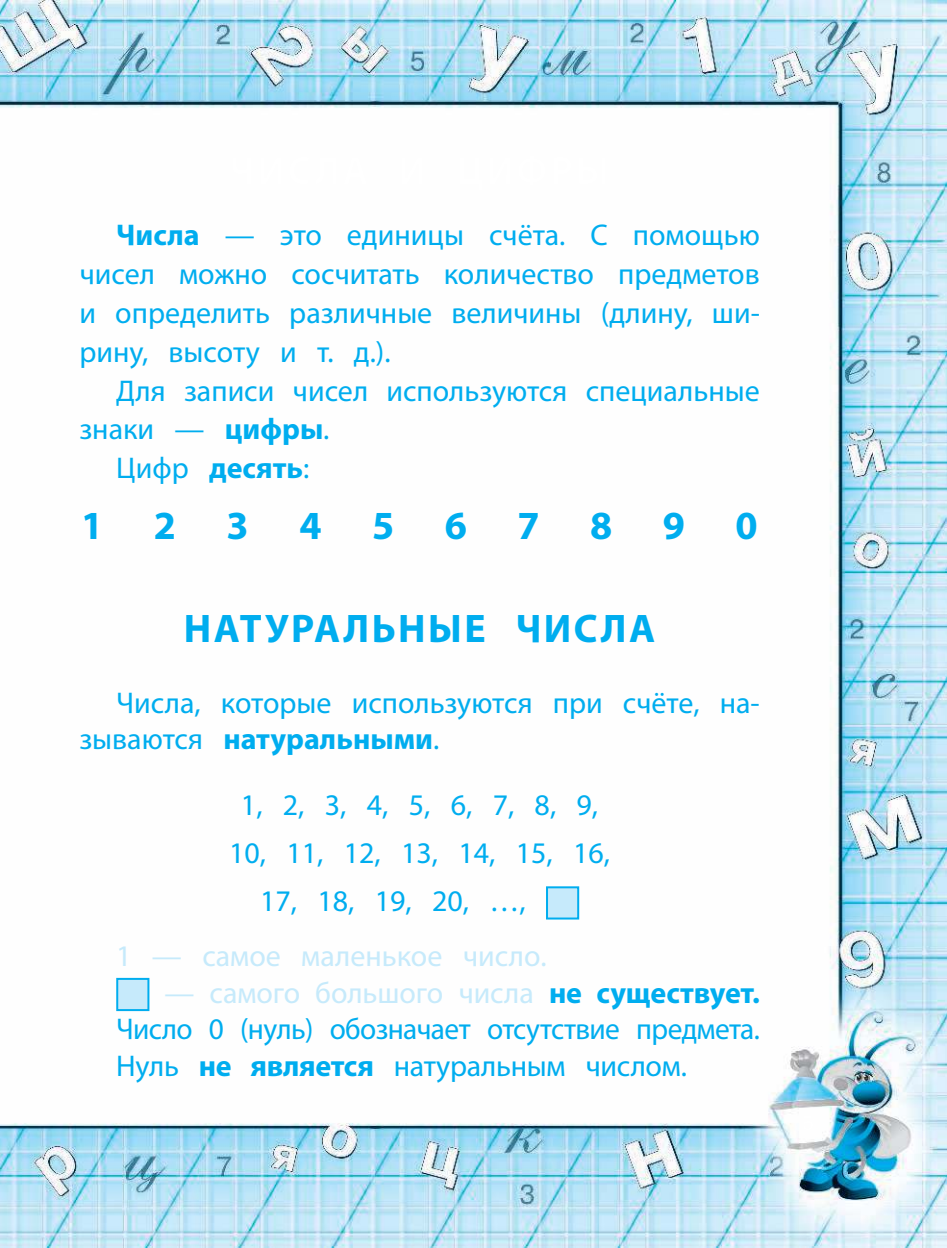
<style>
.page{position:relative;width:947px;height:1248px;background:#fff}
.page>*{position:absolute;margin:0;border:0;box-sizing:border-box;transform-origin:0 0}
.t1{font:700 40px "Myriad Pro";letter-spacing:.06em;color:#00adef}
.t2{font:30px/38.8px "Myriad Pro";color:#00adef;text-align:justify}
.t3{font:30px "Myriad Pro";color:#c6eafb}
.t4{font:700 30px "Myriad Pro";letter-spacing:-.005em;color:#00adef}
.s1{font-weight:700}
.s2{font-weight:400}
.s3{color:#c6eafb}
</style>
<div class="page">
<img style="left:0;top:0;width:947px;height:1247px">
<div style="left:547px;top:887px;width:31px;height:31px;background:#c6eafb"></div>
<div style="left:546px;top:886px;width:33px;height:33px;border:2px solid #00adef"></div>
<div style="left:117px;top:978px;width:31px;height:31px;background:#c6eafb"></div>
<div style="left:116px;top:977px;width:33px;height:33px;border:2px solid #00adef"></div>
<p class="t2" style="left:79px;top:218px;width:682px;text-indent:37px"><span class="s1">Числа</span> — это единицы счёта. С помощью чисел можно сосчитать количество предме тов и определить различные величины (длину, ши&shy;рину, высоту и т. д.).</p>
<p class="t2" style="left:116px;top:374px;width:645px">Для записи чисел используются специальные</p>
<p class="t2" style="left:79px;top:412px;width:252px">знаки — <span class="s1">цифры</span>.</p>
<p class="t4" style="left:116px;top:457px;width:195px"><span class="s2">Цифр</span> десять<span class="s2">:</span></p>
<h1 class="t1" style="left:81px;top:510px;width:24px">1</h1>
<h1 class="t1" style="left:154px;top:510px;width:24px">2</h1>
<h1 class="t1" style="left:227px;top:510px;width:24px">3</h1>
<h1 class="t1" style="left:299px;top:510px;width:24px">4</h1>
<h1 class="t1" style="left:372px;top:510px;width:24px">5</h1>
<h1 class="t1" style="left:445px;top:510px;width:24px">6</h1>
<h1 class="t1" style="left:517px;top:510px;width:24px">7</h1>
<h1 class="t1" style="left:590px;top:510px;width:24px">8</h1>
<h1 class="t1" style="left:663px;top:510px;width:24px">9</h1>
<h1 class="t1" style="left:735px;top:510px;width:24px">0</h1>
<h1 class="t1" style="left:184px;top:613px;width:473px">НАТУРАЛЬНЫЕ ЧИСЛА</h1>
<p class="t2" style="left:79px;top:687px;width:682px;line-height:36.6px;text-indent:37px">Числа, которые используются при счёте, на&shy;зываются <span class="s1">натуральными</span>.</p>
<p class="t2" style="left:241px;top:788px;width:359px">1, 2, 3, 4, 5, 6, 7, 8, 9,</p>
<p class="t2" style="left:229px;top:836px;width:382px">10, 11, 12, 13, 14, 15, 16,</p>
<p class="t2" style="left:260px;top:884px;width:267px">17, 18, 19, 20, …,</p>
<p class="t3" style="left:116px;top:944px;width:432px">1 — самое маленькое число.</p>
<p class="t2" style="left:116px;top:976px;width:645px;line-height:36.6px;text-indent:48px"><span class="s3">— самого большого числа</span> <span class="s1">не су ществует.<br></span>Число 0 (нуль) обозначает отсутствие пред мета.<br>Нуль <span class="s1">не является</span> натуральным числом.</p>
</div>
